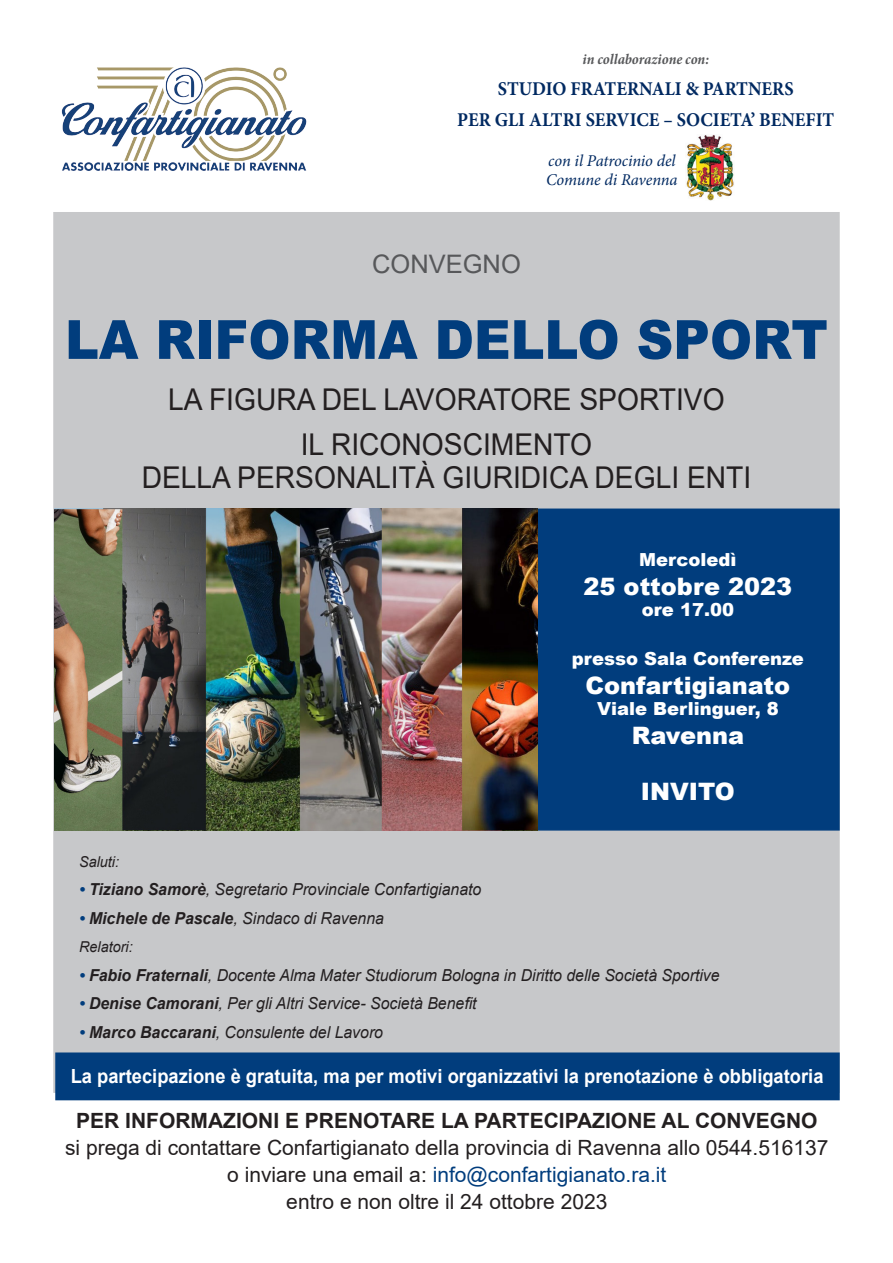
<style>
.page{position:relative;width:893px;height:1263px;background:#fff}
.page>*{position:absolute;margin:0;border:0;box-sizing:border-box;transform-origin:0 0}
.t1{font:900 54px "Arial";color:#013d7d;scale:.94 1}
.t2{font:30px "Arial";color:#231f20;scale:.94 1}
.t3{font:25.5px "Arial";color:#57585a}
.t4{font:900 24px "Arial";color:#fff}
.t5{font:21px "Arial";color:#231f20}
.t6{font:700 21px "Arial";color:#231f20}
.t7{font:21px "Arial";color:#013d7d}
.t8{font:700 19.5px "Arial";color:#fff;scale:.94 1}
.t9{font:700 19.5px "Minion Pro";color:#002961;scale:.94 1}
.t10{font:900 18px "Arial";color:#fff}
.t11{font:italic 16.5px "Arial";color:#231f20;scale:.96 1}
.t12{font:italic 16.5px "Minion Pro";letter-spacing:-.01em;color:#002961}
.t13{font:italic 700 condensed 15px "Minion Pro";letter-spacing:-.005em;color:#57585a}
.t14{font:italic 15px "Arial";color:#231f20;scale:.96 1}
.s1{font-weight:700;color:#013d7d}
.s2{font-weight:700}
.s3{color:#231f20}
</style>
<div class="page">
<div style="left:53px;top:212px;width:787px;height:881px;background:#c7c8ca;border:2px solid #c7c8ca"></div>
<img style="left:61px;top:67px;width:246px;height:104px">
<div style="left:537px;top:508px;width:303px;height:322px;background:#013d7d;border:2px solid #013d7d"></div>
<div style="left:55px;top:1052px;width:785px;height:48px;background:#013d7d;border:2px solid #013d7d"></div>
<img style="left:54px;top:508px;width:483px;height:322px">
<img style="left:686px;top:135px;width:48px;height:65px">
<p class="t13" style="left:583px;top:49px;width:128px">in collaborazione con:</p>
<p class="t9" style="left:498px;top:75px;width:316px">STUDIO FRATERNALI &amp; PARTNERS</p>
<p class="t9" style="left:457px;top:106px;width:403px">PER GLI ALTRI SERVICE – SOCIETA’ BENEFIT</p>
<p class="t12" style="left:548px;top:149px;width:129px">con il Patrocinio del</p>
<p class="t12" style="left:546px;top:169px;width:133px">Comune di Ravenna</p>
<p class="t3" style="left:372px;top:247px;width:150px">CONVEGNO</p>
<p class="t1" style="left:65px;top:300px;width:813px">LA RIFORMA DELLO SPORT</p>
<p class="t2" style="left:168px;top:379px;width:593px">LA FIGURA DEL LAVORATORE SPORTIVO</p>
<p class="t2" style="left:301px;top:424px;width:312px">IL RICONOSCIMENTO</p>
<p class="t2" style="left:142px;top:457px;width:650px">DELLA PERSONALITÀ GIURIDICA DEGLI ENTI</p>
<p class="t10" style="left:639px;top:546px;width:99px">Mercoledì</p>
<p class="t4" style="left:584px;top:568px;width:210px">25 ottobre 2023</p>
<p class="t10" style="left:642px;top:597px;width:94px">ore 17.00</p>
<p class="t10" style="left:572px;top:645px;width:234px">presso Sala Conferenze</p>
<p class="t4" style="left:586px;top:667px;width:206px">Confartigianato</p>
<p class="t10" style="left:597px;top:696px;width:183px">Viale Berlinguer, 8</p>
<p class="t4" style="left:632px;top:718px;width:114px">Ravenna</p>
<p class="t4" style="left:641px;top:774px;width:95px">INVITO</p>
<p class="t14" style="left:79px;top:852px;width:43px">Saluti:</p>
<p class="t11" style="left:79px;top:879px;width:421px"><span class="s1">•</span> <span class="s2">Tiziano Samorè</span>, Segretario Provinciale Confartigianato</p>
<p class="t11" style="left:79px;top:907px;width:319px"><span class="s1">•</span> <span class="s2">Michele de Pascale</span>, Sindaco di Ravenna</p>
<p class="t14" style="left:79px;top:937px;width:57px">Relatori:</p>
<p class="t11" style="left:79px;top:964px;width:669px"><span class="s1">•</span> <span class="s2">Fabio Fraternali</span>, Docente Alma Mater Studiorum Bologna in Diritto delle Società Sportive</p>
<p class="t11" style="left:79px;top:993px;width:416px"><span class="s1">•</span> <span class="s2">Denise Camorani</span>, Per gli Altri Service- Società Benefit</p>
<p class="t11" style="left:79px;top:1021px;width:318px"><span class="s1">•</span> <span class="s2">Marco Baccarani</span>, Consulente del Lavoro</p>
<p class="t8" style="left:71px;top:1063px;width:802px">La partecipazione è gratuita, ma per motivi organizzativi la prenotazione è obbligatoria</p>
<p class="t6" style="left:76px;top:1106px;width:743px">PER INFORMAZIONI E PRENOTARE LA PARTECIPAZIONE AL CONVEGNO</p>
<p class="t5" style="left:65px;top:1133px;width:765px">si prega di contattare Confartigianato della provincia di Ravenna allo 0544.516137</p>
<p class="t7" style="left:227px;top:1160px;width:441px"><span class="s3">o inviare una email a:</span> info@confartigianato.ra.it</p>
<p class="t5" style="left:286px;top:1187px;width:323px">entro e non oltre il 24 ottobre 2023</p>
</div>
